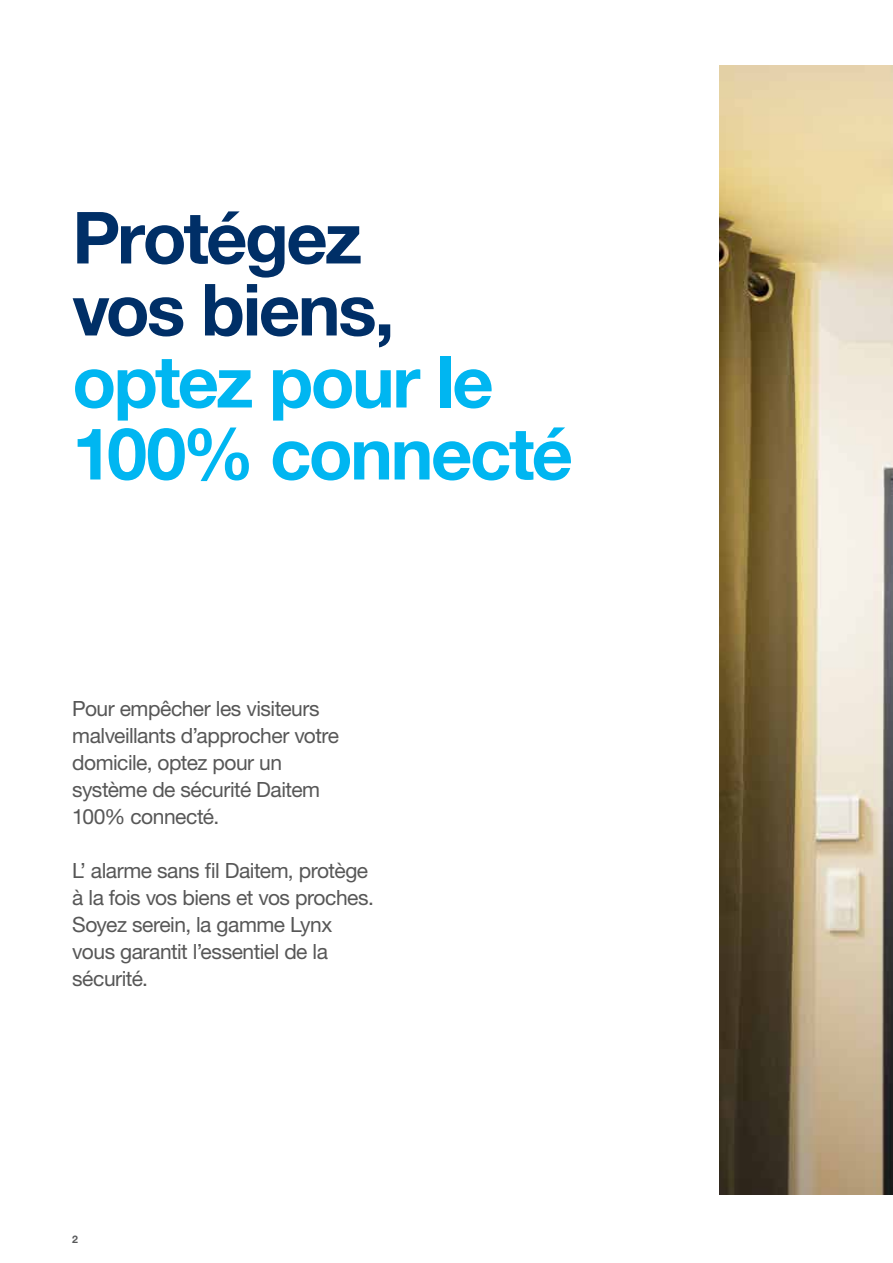
<style>
.page{position:relative;width:893px;height:1263px;background:#fff}
.page>*{position:absolute;margin:0;border:0;box-sizing:border-box;transform-origin:0 0}
.t1{font:700 72px/72px "Helvetica Neue LT Std";letter-spacing:-.035em;color:#00b6f1}
.t2{font:700 72px/72px "Helvetica Neue LT Std";letter-spacing:-.035em;color:#002f67}
.t3{font:21px/27px "Helvetica Neue LT Std";letter-spacing:-.025em;color:#575757}
.t4{font:700 10.5px "Helvetica Neue LT Std";color:#58595b}
</style>
<div class="page">
<img style="left:719px;top:66px;width:174px;height:1129px">
<h1 class="t2" style="left:72px;top:200px;width:324px">Protégez vos biens,</h1>
<h1 class="t1" style="left:72px;top:344px;width:502px">optez pour le<br>100% connecté</h1>
<p class="t3" style="left:72px;top:695px;width:268px">Pour empêcher les visiteurs malveillants d’approcher votre domicile, optez pour un système de sécurité Daitem<br>100% connecté.</p>
<p class="t3" style="left:72px;top:857px;width:303px">L’ alarme sans fil Daitem, protège à la fois vos biens et vos proches.<br>Soyez serein, la gamme Lynx vous garantit l’essentiel de la sécurité.</p>
<p class="t4" style="left:72px;top:1232px;width:7px">2</p>
</div>
